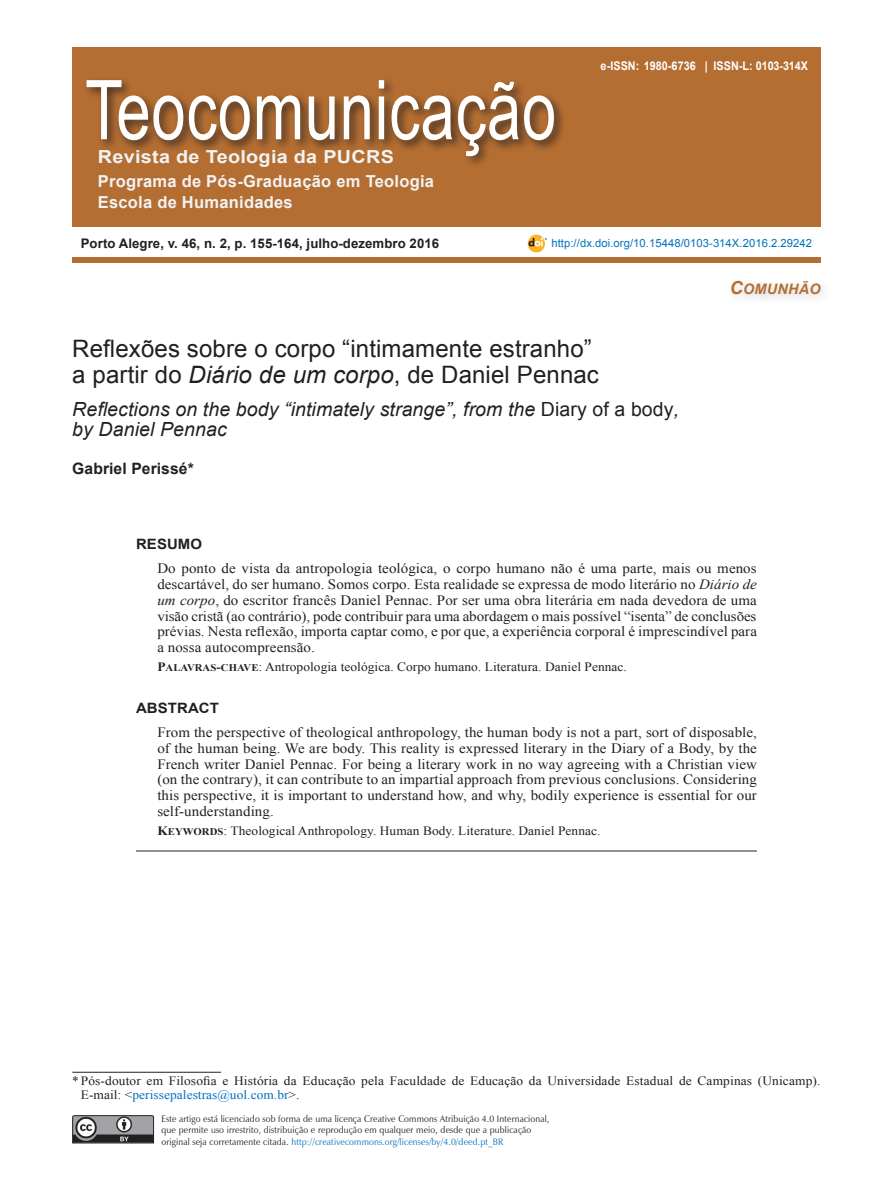
<style>
.page{position:relative;width:893px;height:1191px;background:#fff}
.page>*{position:absolute;margin:0;border:0;box-sizing:border-box;transform-origin:0 0}
.t1{font:82.5px "Arial Narrow";letter-spacing:.01em;color:#fff;scale:.91 1}
.t2{font:24px/25.5px "Arial";letter-spacing:.005em;color:#231f20}
.t3{font:italic 19.5px/20.2px "Arial";letter-spacing:.005em;color:#231f20}
.t4{font:700 18px "Arial";letter-spacing:.015em;color:#f2f3f4;scale:1.1 1}
.t5{font:700 16.5px/21px "Arial";letter-spacing:.015em;color:#f2f3f4}
.t6{font:700 15.6px "Arial";letter-spacing:.005em;color:#231f20}
.t7{font:14.4px "Arial Bold Italic MT SC800";letter-spacing:.02em;color:#b46e32}
.t8{font:14.25px/15.8px "Times New Roman";letter-spacing:.005em;color:#231f20;text-align:justify;scale:1.05 1}
.t9{font:700 14.25px "Arial";letter-spacing:.005em;color:#231f20;scale:1.05 1}
.t10{font:700 13.2px "Arial";letter-spacing:.005em;color:#231f20}
.t11{font:12.75px/14.2px "Times New Roman";letter-spacing:.005em;color:#231f20;scale:1.05 1}
.t12{font:700 12px "Arial";letter-spacing:.005em;color:#fff;scale:.9 1}
.t13{font:11.25px "Arial";letter-spacing:.005em;color:#0072bc}
.t14{font:9.45px/11.2px "Zapf Humanist 601 BT";letter-spacing:.015em;color:#231f20;scale:.93 1}
.s1{font-style:italic}
.s2{font-style:normal}
.s3{font-size:18px}
.s4{font-family:"Times New Roman PS Bold MT SC800"}
.s5{font-family:"Times New Roman PS Bold MT SC800";font-size:10.2px}
.s6{font-family:"Times New Roman PSMT SC800"}
.s7{color:#0072bc}
</style>
<div class="page">
<svg style="left:72px;top:1115px;width:82px;height:28px;background:#7b7a7c"></svg>
<div style="left:725px;top:275px;width:107px;height:31px;background:#f9f9f9"></div>
<div style="left:72px;top:47px;width:749px;height:179px;background:#b46e32"></div>
<div style="left:83px;top:76px;width:483px;height:92px;background:#231f20;opacity:.75"></div>
<div style="left:72px;top:257px;width:749px;height:5px;background:#b46e32"></div>
<img style="left:528px;top:235px;width:18px;height:17px">
<hr style="left:136px;top:850px;width:621px;height:1px;background:#231f20">
<hr style="left:72px;top:1072px;width:149px;height:1px;background:#231f20">
<h1 class="t1" style="left:85px;top:50px;width:519px">Teocomunicação</h1>
<p class="t4" style="left:98px;top:145px;width:271px">Revista de Teologia da PUCRS</p>
<p class="t5" style="left:98px;top:172px;width:338px">Programa de Pós-Graduação em Teologia<br>Escola de Humanidades</p>
<p class="t12" style="left:601px;top:58px;width:232px">e-ISSN: 1980-6736 | ISSN-L: 0103-314X</p>
<p class="t10" style="left:81px;top:235px;width:360px">Porto Alegre, v. 46, n. 2, p. 155-164, julho-dezembro 2016</p>
<p class="t13" style="left:551px;top:236px;width:262px">http://dx.doi.org/10.15448/0103-314X.2016.2.29242</p>
<h2 class="t2" style="left:72px;top:336px;width:528px">Reflexões sobre o corpo “intimamente estranho” a partir do <span class="s1">Diário de um corpo</span>, de Daniel Pennac</h2>
<h3 class="t3" style="left:72px;top:399px;width:608px">Reflections on the body “intimately strange”, from the <span class="s2">Diary of a body</span>, by Daniel Pennac</h3>
<p class="t6" style="left:72px;top:458px;width:123px">Gabriel Perissé*</p>
<p class="t7" style="left:730px;top:279px;width:92px"><span class="s3">C</span>OMUNHÃO</p>
<p class="t9" style="left:136px;top:535px;width:21px">Resu</p>
<p class="t9" style="left:178px;top:535px;width:25px">mo</p>
<p class="t8" style="left:157px;top:560px;width:573px">Do ponto de vista da antropologia teológica, o corpo humano não é uma parte, mais ou menos descartável, do ser humano. Somos corpo. Esta realidade se expressa de modo literário no <span class="s1">Diário de um corpo</span>, do escritor francês Daniel Pennac. Por ser uma obra literária em nada devedora de uma visão cristã (ao contrário), pode contribuir para uma abordagem o mais possível “isenta” de conclusões prévias. Nesta reflexão, importa captar como, e por que, a experiência corporal é imprescindível para a nossa autocompreensão.</p>
<p class="t11" style="left:157px;top:660px;width:449px"><span class="s4">P</span><span class="s5">ALAVRAS</span><span class="s4">-</span><span class="s5">CHAVE</span><span class="s6">:</span> Antropologia teológica. Corpo humano. Literatura. Daniel Pennac.</p>
<p class="t9" style="left:136px;top:698px;width:32px">Abstract</p>
<p class="t8" style="left:157px;top:724px;width:573px">From the perspective of theological anthropology, the human body is not a part, sort of disposable, of the human being. We are body. This reality is expressed literary in the Diary of a Body, by the French writer Daniel Pennac. For being a literary work in no way agreeing with a Christian view (on the contrary), it can contribute to an impartial approach from previous conclusions. Considering this perspective, it is important to understand how, and why, bodily experience is essential for our self-understanding.</p>
<p class="t11" style="left:157px;top:823px;width:423px"><span class="s4">K</span><span class="s5">EYWORDS</span>: Theological Anthropology. Human Body. Literature. Daniel Pennac.</p>
<p class="t11" style="left:81px;top:1073px;width:706px;text-indent:-9px">*Pós-doutor em Filosofia e História da Educação pela Faculdade de Educação da Universidade Estadual de Campinas (Unicamp).<br>E-mail: &lt;<span class="s7">perissepalestras@uol.com.br</span>&gt;.</p>
<p class="t14" style="left:162px;top:1113px;width:419px">Este artigo está licenciado sob forma de uma licença Creative Commons Atribuição 4.0 Internacional, que permite uso irrestrito, distribuição e reprodução em qualquer meio, desde que a publicação original seja corretamente citada. <span class="s7">http://creativecommons.org/licenses/by/4.0/deed.pt_BR</span></p>
</div>
